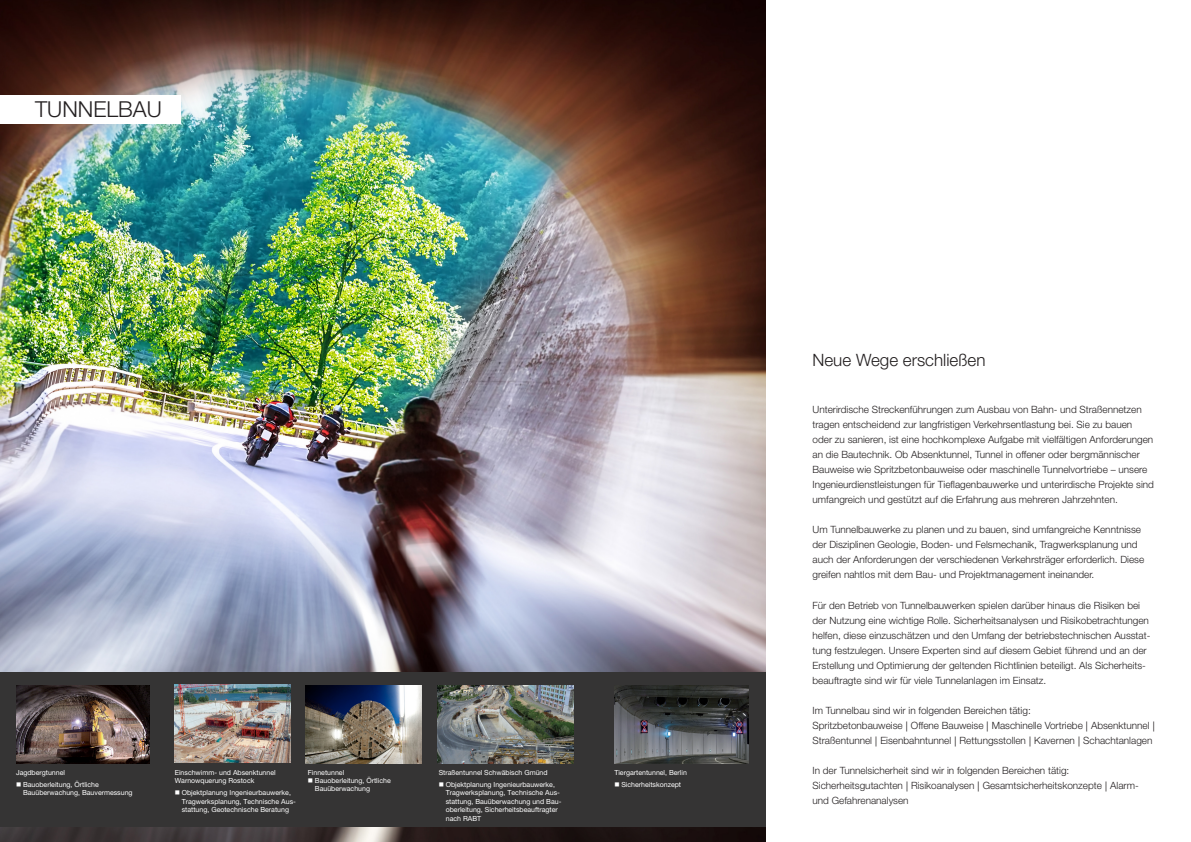
<style>
.page{position:relative;width:1191px;height:842px;background:#fff}
.page>*{position:absolute;margin:0;border:0;box-sizing:border-box;transform-origin:0 0}
.t1{font:300 22px "Helvetica Neue LT Pro";color:#231f20}
.t2{font:300 17px "Helvetica Neue LT Pro";color:#231f20}
.t3{font:300 10px/15px "Helvetica Neue LT Pro";color:#231f20}
.t4{font:7px/8.4px "Helvetica Neue LT Pro";color:#fff}
.s1{font-family:"Minion Pro";font-weight:400}
</style>
<div class="page">
<img style="left:0;top:0;width:765px;height:842px">
<div style="left:0;top:95px;width:180px;height:29px;background:#fff"></div>
<div style="left:595px;top:672px;width:170px;height:154px;background:#353434"></div>
<img style="left:614px;top:686px;width:134px;height:77px">
<div style="left:0;top:672px;width:595px;height:154px;background:#353434"></div>
<img style="left:175px;top:685px;width:115px;height:77px">
<img style="left:306px;top:686px;width:115px;height:77px">
<img style="left:437px;top:686px;width:137px;height:77px">
<img style="left:16px;top:686px;width:134px;height:77px">
<p class="t1" style="left:35px;top:96px;width:128px">TUNNELBAU</p>
<p class="t4" style="left:16px;top:768px;width:51px">Jagdbergtunnel</p>
<p class="t4" style="left:23px;top:780px;width:111px;text-indent:-7px">■ Bauoberleitung, Örtliche<br>Bauüberwachung, Bauvermessung</p>
<p class="t4" style="left:175px;top:768px;width:102px">Einschwimm- und Absenktunnel<br>Warnowquerung Rostock</p>
<p class="t4" style="left:182px;top:788px;width:116px;text-indent:-7px">■ Objektplanung Ingenieurbauwerke,<br>Tragwerksplanung, Technische Aus&shy;stattung, Geotechnische Beratung</p>
<p class="t4" style="left:308px;top:768px;width:38px">Finnetunnel</p>
<p class="t4" style="left:315px;top:776px;width:77px;text-indent:-7px">■ Bauoberleitung, Örtliche<br>Bauüberwachung</p>
<p class="t4" style="left:439px;top:768px;width:110px">Straßentunnel Schwäbisch Gmünd</p>
<p class="t4" style="left:446px;top:780px;width:117px;text-indent:-7px">■ Objektplanung Ingenieurbauwerke,<br>Tragwerksplanung, Technische Aus&shy;stattung, Bauüberwachung und Bau&shy;oberleitung, Sicherheitsbeauftragter nach RABT</p>
<p class="t4" style="left:614px;top:768px;width:74px">Tiergartentunnel, Berlin</p>
<p class="t4" style="left:614px;top:780px;width:68px">■ Sicherheitskonzept</p>
<p class="t2" style="left:812px;top:350px;width:174px">Neue Wege erschließen</p>
<p class="t3" style="left:812px;top:402px;width:343px">Unterirdische Streckenführungen zum Ausbau von Bahn- und Straßennetzen tragen entscheidend zur langfristigen Verkehrsentlastung bei. Sie zu bauen oder zu sanieren, ist eine hochkomplexe Aufgabe mit vielfältigen Anforderungen an die Bautechnik. Ob Absenktunnel, Tunnel in offener oder bergmännischer Bauweise wie Spritzbetonbauweise oder maschinelle Tunnelvortriebe – unsere Ingenieurdienstleistungen für Tieflagenbauwerke und unterirdische Projekte sind umfangreich und gestützt auf die Erfahrung aus mehreren Jahrzehnten.</p>
<p class="t3" style="left:812px;top:522px;width:333px">Um Tunnelbauwerke zu planen und zu bauen, sind umfangreiche Kenntnisse der Disziplinen Geologie, Boden- und Felsmechanik, Tragwerksplanung und auch der Anforderungen der verschiedenen Verkehrsträger erforderlich. Diese greifen nahtlos mit dem Bau- und Projektmanagement ineinander.</p>
<p class="t3" style="left:812px;top:597px;width:339px">Für den Betrieb von Tunnelbauwerken spielen darüber hinaus die Risiken bei der Nutzung eine wichtige Rolle. Sicherheitsanalysen und Risikobetrachtungen helfen, diese einzuschätzen und den Umfang der betriebstechnischen Ausstat&shy;tung festzulegen. Unsere Experten sind auf diesem Gebiet führend und an der Erstellung und Optimierung der geltenden Richtlinien beteiligt. Als Sicherheits&shy;beauftragte sind wir für viele Tunnelanlagen im Einsatz.</p>
<p class="t3" style="left:812px;top:702px;width:220px">Im Tunnelbau sind wir in folgenden Bereichen tätig:</p>
<p class="t3" style="left:812px;top:717px;width:344px">Spritzbetonbauweise <span class="s1">|</span> Offene Bauweise <span class="s1">|</span> Maschinelle Vortriebe <span class="s1">|</span> Absenktunnel <span class="s1">|<br></span>Straßentunnel <span class="s1">|</span> Eisenbahntunnel <span class="s1">|</span> Rettungsstollen <span class="s1">|</span> Kavernen <span class="s1">|</span> Schachtanlagen</p>
<p class="t3" style="left:812px;top:762px;width:258px">In der Tunnelsicherheit sind wir in folgenden Bereichen tätig:</p>
<p class="t3" style="left:812px;top:777px;width:328px">Sicherheitsgutachten <span class="s1">|</span> Risikoanalysen <span class="s1">|</span> Gesamtsicherheitskonzepte <span class="s1">|</span> Alarm&shy;und Gefahrenanalysen</p>
</div>
